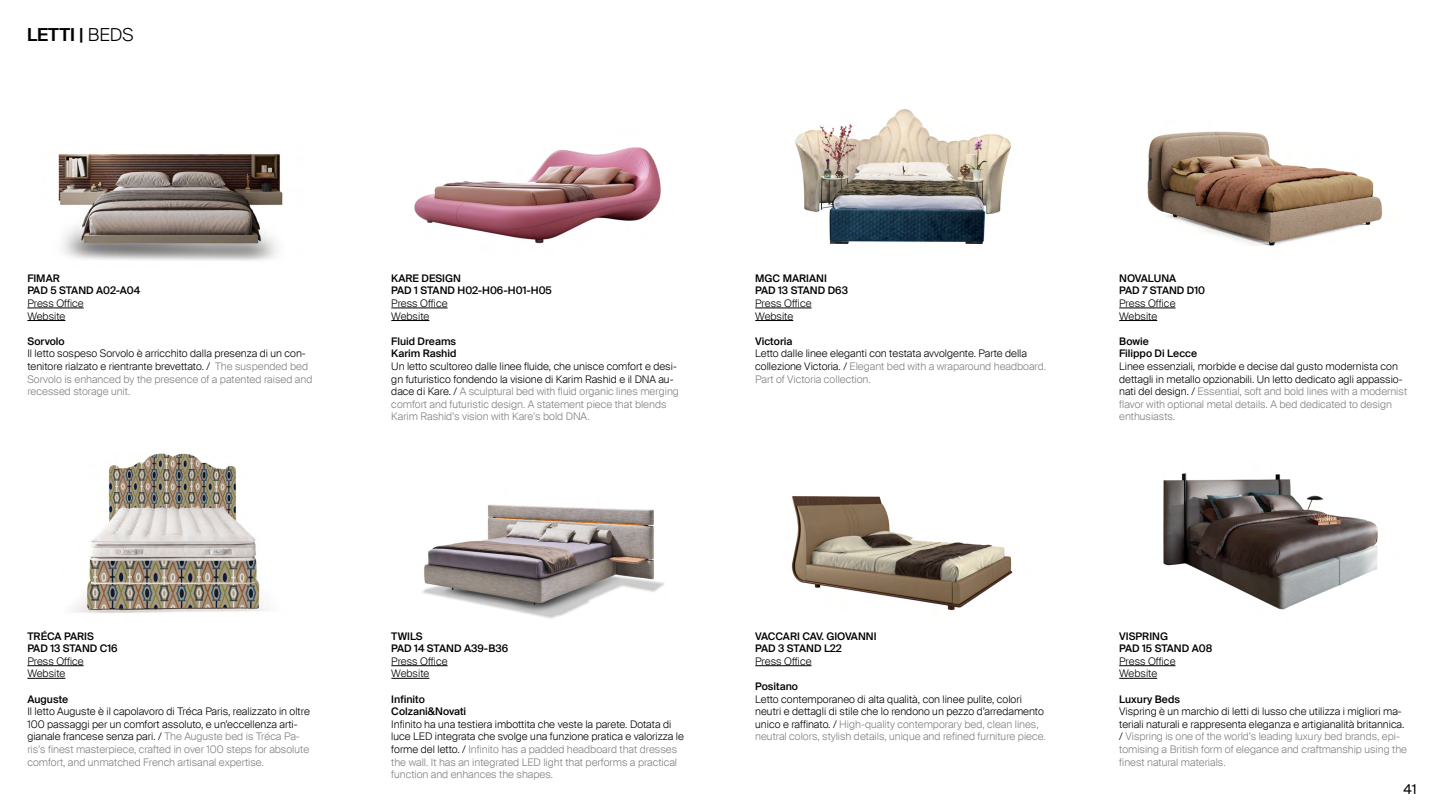
<style>
.page{position:relative;width:1440px;height:810px;background:#fff}
.page>*{position:absolute;margin:0;border:0;box-sizing:border-box;transform-origin:0 0}
.t1{font:600 18px "Suisse Intl";color:#000}
.t2{font:13.5px "Suisse Intl";color:#000}
.t3{font:300 10.5px/12.6px "Suisse Intl";color:#000}
.t4{font:300 10.5px/12.6px "Suisse Intl";color:#808080}
.t5{font:500 10.5px/12.6px "Suisse Intl";color:#000}
.s1{font-weight:300}
.s2{color:#808080}
.s3{color:#000}
</style>
<div class="page">
<img style="left:58px;top:154px;width:225px;height:107px">
<hr style="left:27px;top:308px;width:57px;height:1px;background:#000">
<hr style="left:27px;top:320px;width:38px;height:1px;background:#000">
<img style="left:414px;top:147px;width:247px;height:97px">
<hr style="left:391px;top:308px;width:57px;height:1px;background:#000">
<hr style="left:391px;top:320px;width:38px;height:1px;background:#000">
<img style="left:795px;top:109px;width:217px;height:135px">
<hr style="left:755px;top:308px;width:57px;height:1px;background:#000">
<hr style="left:755px;top:320px;width:38px;height:1px;background:#000">
<img style="left:1147px;top:131px;width:236px;height:115px">
<hr style="left:1119px;top:308px;width:57px;height:1px;background:#000">
<hr style="left:1119px;top:320px;width:38px;height:1px;background:#000">
<img style="left:72px;top:453px;width:196px;height:160px">
<hr style="left:27px;top:665px;width:57px;height:1px;background:#000">
<hr style="left:27px;top:678px;width:38px;height:1px;background:#000">
<img style="left:422px;top:504px;width:242px;height:115px">
<hr style="left:391px;top:665px;width:57px;height:1px;background:#000">
<hr style="left:391px;top:678px;width:38px;height:1px;background:#000">
<img style="left:791px;top:496px;width:222px;height:115px">
<hr style="left:755px;top:665px;width:57px;height:1px;background:#000">
<img style="left:1163px;top:473px;width:215px;height:137px">
<hr style="left:1119px;top:665px;width:57px;height:1px;background:#000">
<hr style="left:1119px;top:678px;width:38px;height:1px;background:#000">
<h1 class="t1" style="left:27px;top:24px;width:108px">LETTI | <span class="s1">BEDS</span></h1>
<p class="t5" style="left:27px;top:272px;width:114px">FIMAR<br>PAD 5 STAND A02-A04</p>
<p class="t3" style="left:27px;top:297px;width:58px">Press Office<br>Website</p>
<p class="t5" style="left:27px;top:335px;width:39px">Sorvolo</p>
<p class="t3" style="left:27px;top:348px;width:287px">Il letto sospeso Sorvolo è arricchito dalla presenza di un con&shy;tenitore rialzato e rientrante brevettato. / <span class="s2">The suspended bed Sorvolo is enhanced by the presence of a patented raised and recessed storage unit.</span></p>
<p class="t5" style="left:391px;top:272px;width:162px">KARE DESIGN<br>PAD 1 STAND H02-H06-H01-H05</p>
<p class="t3" style="left:391px;top:297px;width:58px">Press Office<br>Website</p>
<p class="t5" style="left:391px;top:335px;width:67px">Fluid Dreams<br>Karim Rashid</p>
<p class="t4" style="left:391px;top:360px;width:289px"><span class="s3">Un letto scultoreo dalle linee fluide, che unisce comfort e desi&shy;gn futuristico fondendo la visione di Karim Rashid e il DNA au&shy;dace di Kare. /</span> A sculptural bed with fluid organic lines merging comfort and futuristic design. A statement piece that blends Karim Rashid’s vision with Kare’s bold DNA.</p>
<p class="t5" style="left:755px;top:272px;width:94px">MGC MARIANI<br>PAD 13 STAND D63</p>
<p class="t3" style="left:755px;top:297px;width:58px">Press Office<br>Website</p>
<p class="t5" style="left:755px;top:335px;width:39px">Victoria</p>
<p class="t3" style="left:755px;top:348px;width:292px">Letto dalle linee eleganti con testata avvolgente. Parte della collezione Victoria. / <span class="s2">Elegant bed with a wraparound headboard.<br>Part of Victoria collection.</span></p>
<p class="t5" style="left:1119px;top:272px;width:87px">NOVALUNA<br>PAD 7 STAND D10</p>
<p class="t3" style="left:1119px;top:297px;width:58px">Press Office<br>Website</p>
<p class="t5" style="left:1119px;top:335px;width:79px">Bowie<br>Filippo Di Lecce</p>
<p class="t3" style="left:1119px;top:360px;width:289px">Linee essenziali, morbide e decise dal gusto modernista con dettagli in metallo opzionabili. Un letto dedicato agli appassio&shy;nati del design. / <span class="s2">Essential, soft and bold lines with a modernist flavor with optional metal details. A bed dedicated to design enthusiasts.</span></p>
<p class="t5" style="left:27px;top:630px;width:92px">TRÉCA PARIS<br>PAD 13 STAND C16</p>
<p class="t3" style="left:27px;top:655px;width:58px">Press Office<br>Website</p>
<p class="t5" style="left:27px;top:693px;width:42px">Auguste</p>
<p class="t3" style="left:27px;top:705px;width:284px">Il letto Auguste è il capolavoro di Tréca Paris, realizzato in oltre 100 passaggi per un comfort assoluto, e un’eccellenza arti&shy;gianale francese senza pari. / <span class="s2">The Auguste bed is Tréca Pa&shy;ris’s finest masterpiece, crafted in over 100 steps for absolute comfort, and unmatched French artisanal expertise.</span></p>
<p class="t5" style="left:391px;top:630px;width:118px">TWILS<br>PAD 14 STAND A39-B36</p>
<p class="t3" style="left:391px;top:655px;width:58px">Press Office<br>Website</p>
<p class="t5" style="left:391px;top:693px;width:76px">Infinito<br>Colzani&amp;Novati</p>
<p class="t3" style="left:391px;top:718px;width:294px">Infinito ha una testiera imbottita che veste la parete. Dotata di luce LED integrata che svolge una funzione pratica e valorizza le forme del letto. / <span class="s2">Infinito has a padded headboard that dresses the wall. It has an integrated LED light that performs a practical function and enhances the shapes.</span></p>
<p class="t5" style="left:755px;top:630px;width:123px">VACCARI CAV. GIOVANNI<br>PAD 3 STAND L22</p>
<p class="t3" style="left:755px;top:655px;width:58px">Press Office</p>
<p class="t5" style="left:755px;top:680px;width:44px">Positano</p>
<p class="t3" style="left:755px;top:693px;width:292px">Letto contemporaneo di alta qualità, con linee pulite, colori neutri e dettagli di stile che lo rendono un pezzo d’arredamento unico e raffinato. / <span class="s2">High-quality contemporary bed, clean lines, neutral colors, stylish details, unique and refined furniture piece.</span></p>
<p class="t5" style="left:1119px;top:630px;width:95px">VISPRING<br>PAD 15 STAND A08</p>
<p class="t3" style="left:1119px;top:655px;width:58px">Press Office<br>Website</p>
<p class="t5" style="left:1119px;top:693px;width:62px">Luxury Beds</p>
<p class="t4" style="left:1119px;top:705px;width:289px"><span class="s3">Vispring è un marchio di letti di lusso che utilizza i migliori ma&shy;teriali naturali e rappresenta eleganza e artigianalità britannica. /</span> Vispring is one of the world’s leading luxury bed brands, epi&shy;tomising a British form of elegance and craftmanship using the finest natural materials.</p>
<p class="t2" style="left:1403px;top:782px;width:15px">41</p>
</div>
